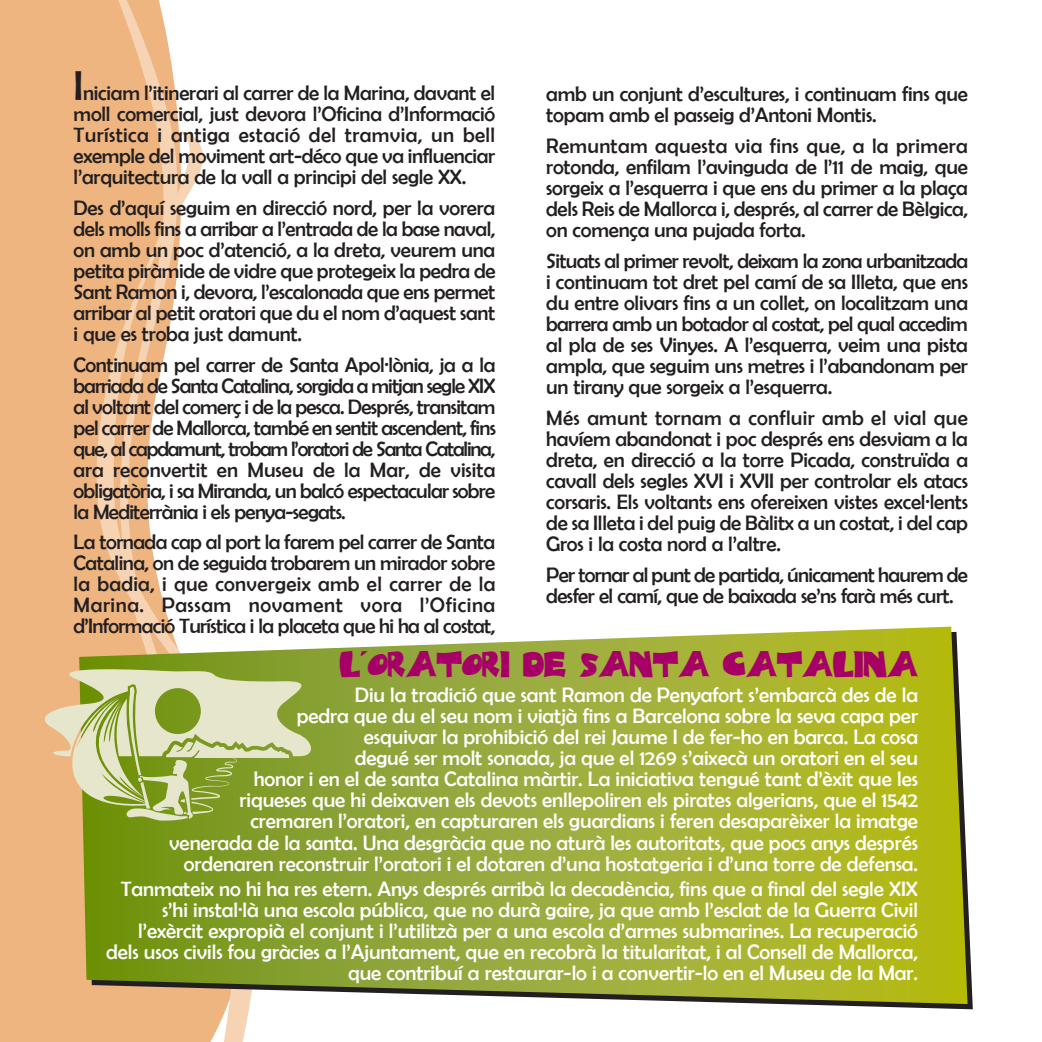
<style>
.page{position:relative;width:1042px;height:1042px;background:#fff}
.page>*{position:absolute;margin:0;border:0;box-sizing:border-box;transform-origin:0 0}
.t1{font:28px "Blades";color:#a60066}
.t2{font:21px/21px "Berlin Sans FB";letter-spacing:-.01em;color:#231f20;text-align:justify}
.t3{font:21px/21px "Berlin Sans FB";letter-spacing:-.005em;color:#fff;text-align:right}
.t4{font:21px/21px "Berlin Sans FB";letter-spacing:-.03em;color:#231f20}
.s1{font-size:42px}
</style>
<div class="page">
<div style="left:0;top:0;width:104px;height:1042px;background:#efb580"></div>
<svg style="left:104px;top:0;width:145px;height:1042px"></svg>
<svg style="left:97px;top:131px;width:152px;height:495px"></svg>
<svg style="left:79px;top:626px;width:888px;height:378px;background:#a4af40"></svg>
<svg style="left:34px;top:667px;width:282px;height:153px;background:#b9be77"></svg>
<p class="t2" style="left:74px;top:82px;width:423px"><span class="s1">I</span>niciam l’itinerari al carrer de la Marina, davant el moll comercial, just devora l’Oficina d’Informació Turística i antiga estació del tramvia, un bell exemple del moviment art-déco que va influenciar l’arquitectura de la vall a principi del segle XX.</p>
<p class="t2" style="left:74px;top:197px;width:423px">Des d’aquí seguim en direcció nord, per la vorera dels molls fins a arribar a l’entrada de la base naval, on amb un poc d’atenció, a la dreta, veurem una petita piràmide de vidre que protegeix la pedra de Sant Ramon i, devora, l’escalonada que ens permet arribar al petit oratori que du el nom d’aquest sant i que es troba just damunt.</p>
<p class="t2" style="left:74px;top:354px;width:424px">Continuam pel carrer de Santa Apol·lònia, ja a la barriada de Santa Catalina, sorgida a mitjan segle XIX al voltant del comerç i de la pesca. Després, transitam pel carrer de Mallorca, també en sentit ascendent, fins que, al capdamunt, trobam l’oratori de Santa Catalina, ara reconvertit en Museu de la Mar, de visita obligatòria, i sa Miranda, un balcó espectacular sobre la Mediterrània i els penya-segats.</p>
<p class="t2" style="left:74px;top:532px;width:423px">La tornada cap al port la farem pel carrer de Santa Catalina, on de seguida trobarem un mirador sobre la badia, i que convergeix amb el carrer de la Marina. Passam novament vora l’Oficina d’Informació Turística i la placeta que hi ha al costat,</p>
<h1 class="t1" style="left:340px;top:652px;width:579px">L’ORATORI DE SANTA CATALINA</h1>
<p class="t3" style="left:169px;top:685px;width:750px">Diu la tradició que sant Ramon de Penyafort s’embarcà des de la<br>pedra que du el seu nom i viatjà fins a Barcelona sobre la seva capa per<br>esquivar la prohibició del rei Jaume I de fer-ho en barca. La cosa<br>degué ser molt sonada, ja que el 1269 s’aixecà un oratori en el seu<br>honor i en el de santa Catalina màrtir. La iniciativa tengué tant d’èxit que les<br>riqueses que hi deixaven els devots enllepoliren els pirates algerians, que el 1542 cremaren l’oratori, en capturaren els guardians i feren desaparèixer la imatge venerada de la santa. Una desgràcia que no aturà les autoritats, que pocs anys després ordenaren reconstruir l’oratori i el dotaren d’una hostatgeria i d’una torre de defensa.</p>
<p class="t3" style="left:106px;top:878px;width:813px">Tanmateix no hi ha res etern. Anys després arribà la decadència, fins que a final del segle XIX s’hi instal·là una escola pública, que no durà gaire, ja que amb l’esclat de la Guerra Civil l’exèrcit expropià el conjunt i l’utilitzà per a una escola d’armes submarines. La recuperació dels usos civils fou gràcies a l’Ajuntament, que en recobrà la titularitat, i al Consell de Mallorca, que contribuí a restaurar-lo i a convertir-lo en el Museu de la Mar.</p>
<p class="t2" style="left:546px;top:84px;width:423px">amb un conjunt d’escultures, i continuam fins que topam amb el passeig d’Antoni Montis.</p>
<p class="t2" style="left:546px;top:136px;width:423px">Remuntam aquesta via fins que, a la primera rotonda, enfilam l’avinguda de l’11 de maig, que sorgeix a l’esquerra i que ens du primer a la plaça dels Reis de Mallorca i, després, al carrer de Bèlgica, on comença una pujada forta.</p>
<p class="t2" style="left:546px;top:250px;width:423px">Situats al primer revolt, deixam la zona urbanitzada i continuam tot dret pel camí de sa Illeta, que ens du entre olivars fins a un collet, on localitzam una barrera amb un botador al costat, pel qual accedim al pla de ses Vinyes. A l’esquerra, veim una pista ampla, que seguim uns metres i l’abandonam per un tirany que sorgeix a l’esquerra.</p>
<p class="t2" style="left:546px;top:407px;width:423px">Més amunt tornam a confluir amb el vial que havíem abandonat i poc després ens desviam a la dreta, en direcció a la torre Picada, construïda a cavall dels segles XVI i XVII per controlar els atacs corsaris. Els voltants ens ofereixen vistes excel·lents de sa Illeta i del puig de Bàlitx a un costat, i del cap Gros i la costa nord a l’altre.</p>
<p class="t4" style="left:546px;top:564px;width:423px">Per tornar al punt de partida, únicament haurem de desfer el camí, que de baixada se’ns farà més curt.</p>
</div>
